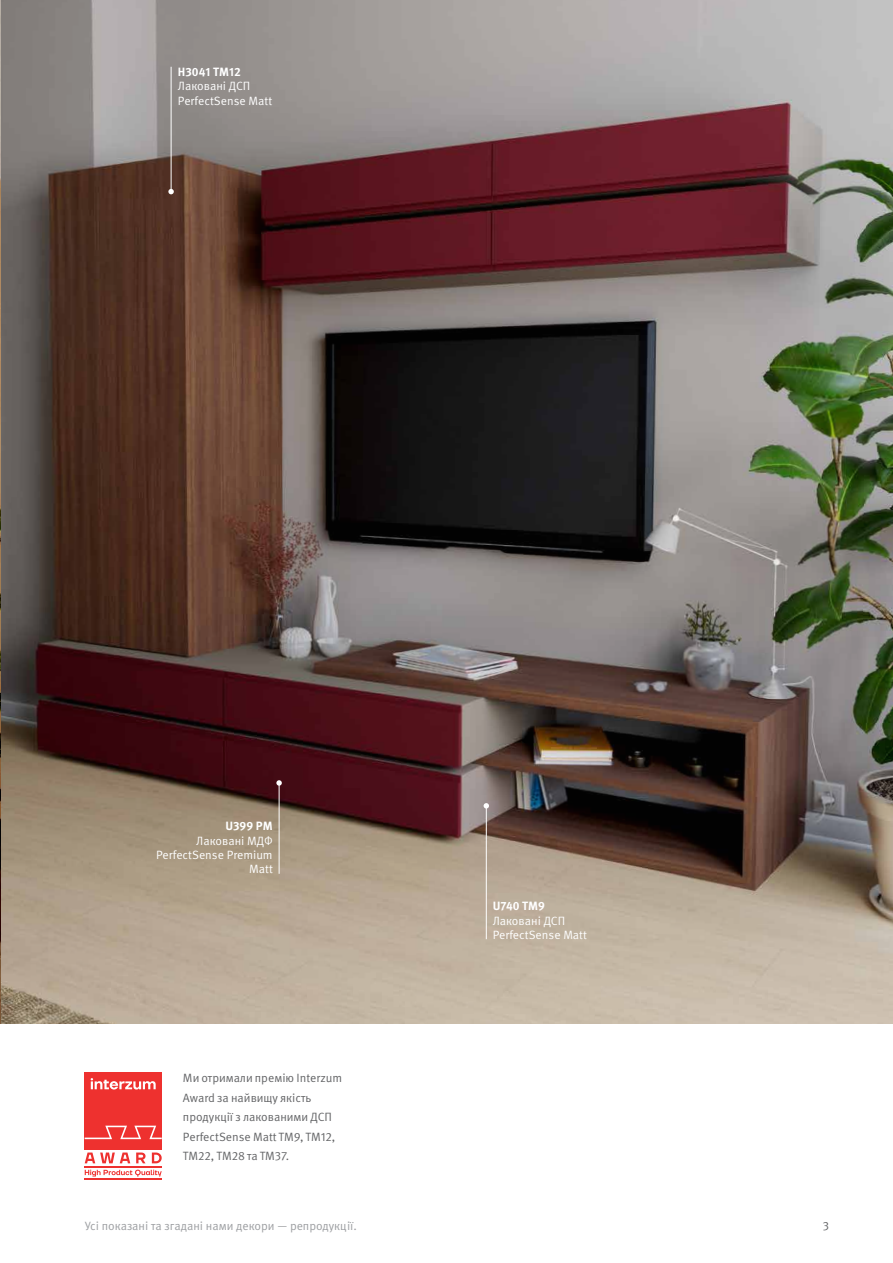
<style>
.page{position:relative;width:893px;height:1263px;background:#fff}
.page>*{position:absolute;margin:0;border:0;box-sizing:border-box;transform-origin:0 0}
.t1{font:12px/19.5px "Meta Pro Norm";color:#636466}
.t2{font:12px/14.4px "Meta Pro Norm";color:#fff}
.t3{font:12px "Meta Pro";color:#9d9fa2}
.t4{font:700 12px "Meta Pro";color:#fff}
.t5{font:12px "Meta Pro";color:#636466}
</style>
<div class="page">
<img style="left:1px;top:0;width:892px;height:1023px">
<hr style="left:0;top:0;width:1px;height:1023px;background:#dcddde">
<div style="left:85px;top:1072px;width:77px;height:77px;background:#ee312f"></div>
<svg style="left:85px;top:1126px;width:77px;height:13px"></svg>
<svg style="left:91px;top:1078px;width:65px;height:11px"></svg>
<svg style="left:85px;top:1152px;width:45px;height:11px"></svg>
<svg style="left:136px;top:1152px;width:10px;height:11px"></svg>
<svg style="left:152px;top:1152px;width:10px;height:11px"></svg>
<hr style="left:85px;top:1166px;width:77px;height:2px;background:#ee312f">
<hr style="left:85px;top:1178px;width:77px;height:2px;background:#ee312f">
<svg style="left:85px;top:1169px;width:77px;height:7px"></svg>
<hr style="left:171px;top:67px;width:1px;height:125px;background:#fff">
<svg style="left:168px;top:189px;width:6px;height:5px"></svg>
<hr style="left:279px;top:783px;width:1px;height:91px;background:#fff">
<svg style="left:276px;top:780px;width:6px;height:6px"></svg>
<hr style="left:486px;top:806px;width:1px;height:133px;background:#fff">
<svg style="left:484px;top:803px;width:5px;height:5px"></svg>
<p class="t4" style="left:178px;top:62px;width:65px">H3041 TM12</p>
<p class="t2" style="left:178px;top:78px;width:96px">Лаковані ДСП<br>PerfectSense Matt</p>
<p class="t4" style="left:225px;top:817px;width:49px">U399 PM</p>
<p class="t2" style="left:156px;top:832px;width:118px;text-align:right">Лаковані МДФ<br>PerfectSense Premium<br>Matt</p>
<p class="t1" style="left:183px;top:1067px;width:161px">Ми отримали премію Interzum<br>Award за найвищу якість продукції з лакованими ДСП<br>PerfectSense Matt TM9, TM12,<br>TM22, TM28 та TM37.</p>
<p class="t4" style="left:493px;top:897px;width:54px">U740 TM9</p>
<p class="t2" style="left:493px;top:913px;width:96px">Лаковані ДСП<br>PerfectSense Matt</p>
<p class="t3" style="left:85px;top:1218px;width:273px">Усі показані та згадані нами декори — репродукції.</p>
<p class="t5" style="left:823px;top:1218px;width:8px">3</p>
</div>
